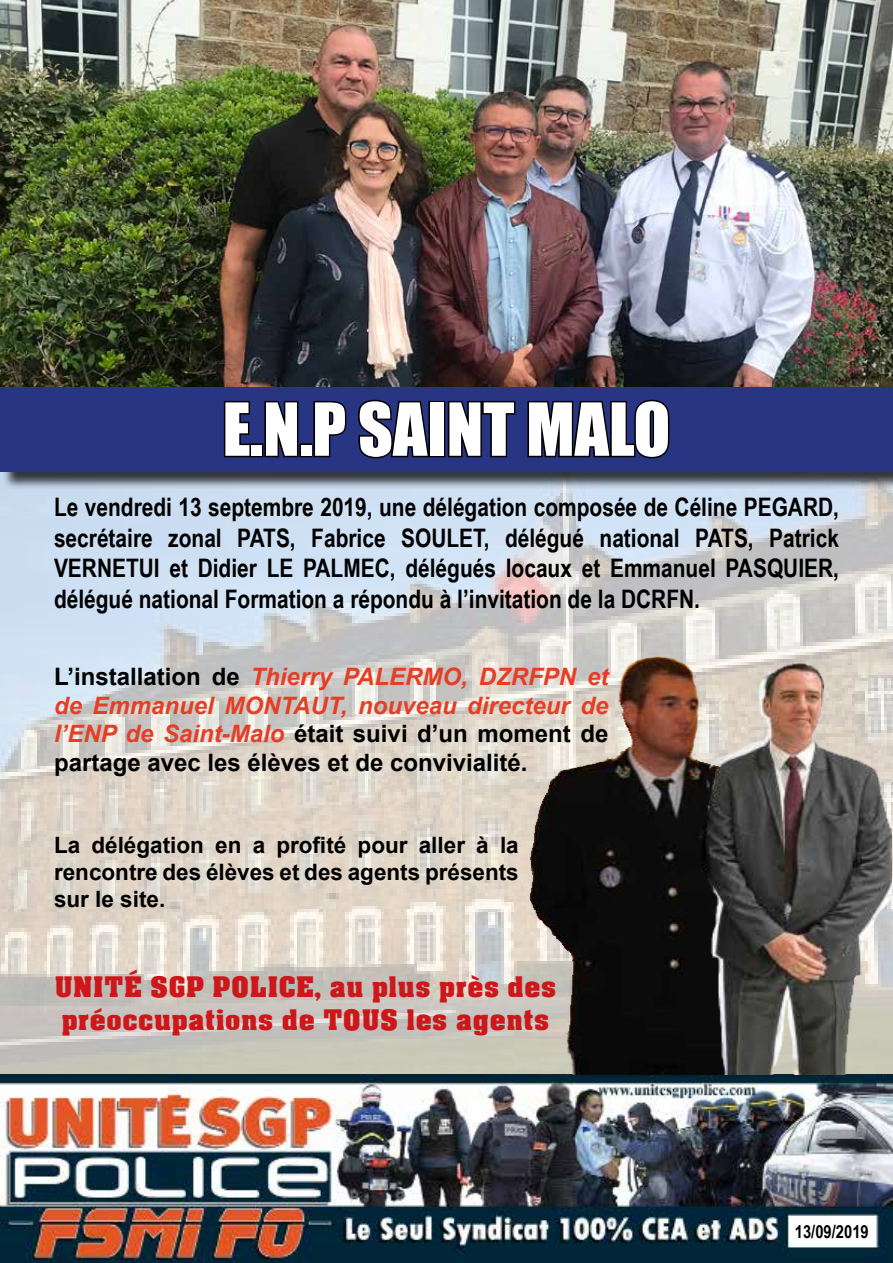
<style>
.page{position:relative;width:893px;height:1263px;background:#fff}
.page>*{position:absolute;margin:0;border:0;box-sizing:border-box;transform-origin:0 0}
.t1{font:67.5px "Impact";color:#fff}
.t2{font:27px/32.4px "Acme Font";letter-spacing:.02em;color:#cd171a}
.t3{font:700 25.5px/30.6px "Arial Narrow";color:#000;text-align:justify}
.t4{font:italic 700 24px/28.8px "Arial";color:#e43f26;text-align:justify}
.t5{font:700 22.5px/27px "Arial";color:#000;text-align:justify}
.t6{font:700 18px "Arial Narrow";color:#000}
.s1{font-style:normal;color:#000}
</style>
<div class="page">
<img style="left:0;top:471px;width:893px;height:603px">
<img style="left:0;top:1074px;width:893px;height:189px">
<img style="left:0;top:0;width:892px;height:387px">
<div style="left:2px;top:389px;width:891px;height:101px;background:#000;opacity:.75"></div>
<div style="left:0;top:387px;width:893px;height:84px;background:#283583"></div>
<svg style="left:223px;top:400px;width:29px;height:58px"></svg>
<div style="left:250px;top:443px;width:13px;height:14px;border:3px solid #000"></div>
<svg style="left:263px;top:400px;width:37px;height:58px"></svg>
<div style="left:299px;top:443px;width:13px;height:14px;border:3px solid #000"></div>
<svg style="left:312px;top:400px;width:35px;height:58px"></svg>
<svg style="left:358px;top:399px;width:73px;height:60px"></svg>
<div style="left:428px;top:401px;width:17px;height:56px;border:3px solid #000"></div>
<svg style="left:447px;top:400px;width:69px;height:58px"></svg>
<svg style="left:526px;top:375px;width:145px;height:84px"></svg>
<img style="left:526px;top:653px;width:234px;height:421px">
<img style="left:696px;top:656px;width:195px;height:418px">
<h1 class="t1" style="left:223px;top:377px;width:449px">E.N.P SAINT MALO</h1>
<p class="t3" style="left:54px;top:491px;width:786px">Le vendredi 13 septembre 2019, une délégation composée de Céline PEGARD, secrétaire zonal PATS, Fabrice SOULET, délégué national PATS, Patrick VERNETUI et Didier LE PALMEC, délégués locaux et Emmanuel PASQUIER, délégué national Formation a répondu à l’invitation de la DCRFN.</p>
<p class="t4" style="left:54px;top:663px;width:556px"><span class="s1">L’installation de</span> Thierry PALERMO, DZRFPN et de Emmanuel MONTAUT, nouveau directeur de l’ENP de Saint-Malo <span class="s1">était suivi d’un moment de partage avec les élèves et de convivialité.</span></p>
<p class="t5" style="left:54px;top:832px;width:466px">La délégation en a profité pour aller à la rencontre des élèves et des agents présents sur le site.</p>
<p class="t2" style="left:55px;top:970px;width:503px">UNITÉ SGP POLICE, au plus près des préoccupations de TOUS les agents</p>
<p class="t6" style="left:795px;top:1217px;width:75px">13/09/2019</p>
</div>
